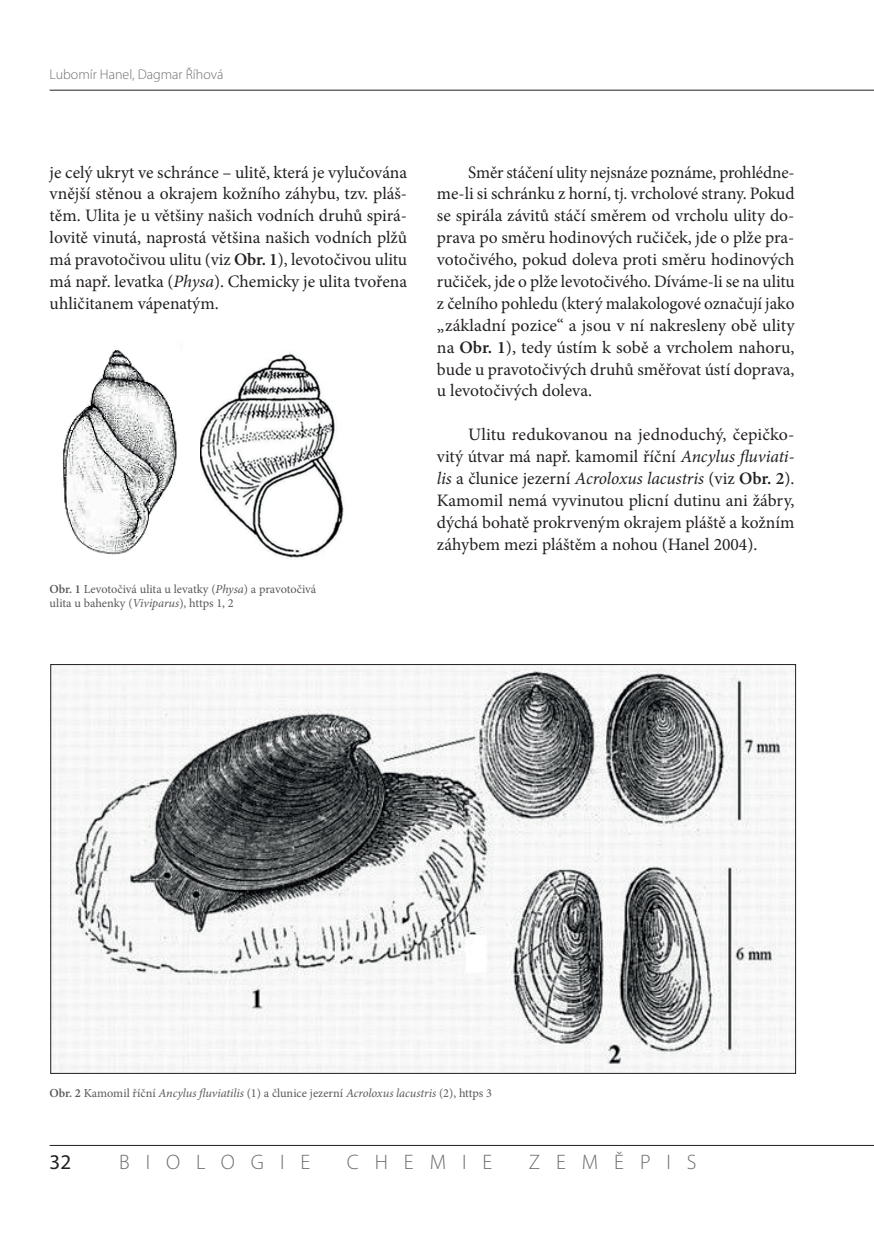
<style>
.page{position:relative;width:874px;height:1241px;background:#fff}
.page>*{position:absolute;margin:0;border:0;box-sizing:border-box;transform-origin:0 0}
.t1{font:300 21px "Myriad Pro";letter-spacing:.76em;color:#6c6d70}
.t2{font:21px "Myriad Pro";color:#231f20}
.tekoucí{font:17.5px/21.9px "Minion Pro";letter-spacing:-.005em;color:#231f20;text-align:justify}
.tekoucí_bez_odstav{font:17.5px/21.9px "Minion Pro";color:#231f20;text-align:justify}
.záhlaví_levá{font:300 14px "Myriad Pro";color:#6c6d70}
.popiska{font:12.25px "Minion Pro";color:#57585a}
.popiska_sloupcová{font:12.25px/14px "Minion Pro";color:#57585a}
.s1{font-weight:600}
.s2{font-style:italic}
</style>
<div class="page">
<hr style="left:50px;top:1144px;width:823px;height:1px;background:#231f20">
<hr style="left:50px;top:90px;width:823px;height:1px;background:#231f20">
<img style="left:62px;top:350px;width:115px;height:205px">
<img style="left:200px;top:352px;width:144px;height:207px">
<img style="left:52px;top:666px;width:741px;height:405px">
<p class="záhlaví_levá" style="left:50px;top:66px;width:175px">Lubomír Hanel, Dagmar Říhová</p>
<p class="tekoucí_bez_odstav" style="left:50px;top:161px;width:359px">je celý ukryt ve schránce – ulitě, která je vylučována vnější stěnou a okrajem kožního záhybu, tzv. pláš&shy;těm. Ulita je u většiny našich vodních druhů spirá&shy;lovitě vinutá, naprostá většina našich vodních plžů má pravotočivou ulitu (viz <span class="s1">Obr. 1</span>), levotočivou ulitu má např. levatka (<span class="s2">Physa</span>). Chemicky je ulita tvořena uhličitanem vápenatým.</p>
<p class="popiska_sloupcová" style="left:50px;top:582px;width:268px"><span class="s1">Obr. 1</span> Levotočivá ulita u levatky (<span class="s2">Physa</span>) a pravotočivá ulita u bahenky (<span class="s2">Viviparus</span>), https 1, 2</p>
<p class="tekoucí" style="left:437px;top:161px;width:359px;text-indent:31px">Směr stáčení ulity nejsnáze poznáme, prohlédne&shy;me-li si schránku z horní, tj. vrcholové strany. Pokud se spirála závitů stáčí směrem od vrcholu ulity do&shy;prava po směru hodinových ručiček, jde o plže pra&shy;votočivého, pokud doleva proti směru hodinových ručiček, jde o plže levotočivého. Díváme-li se na ulitu z čelního pohledu (který malakologové označují jako „základní pozice“ a jsou v ní nakresleny obě ulity na <span class="s1">Obr. 1</span>), tedy ústím k sobě a vrcholem nahoru, bude u pravotočivých druhů směřovat ústí doprava, u levotočivých doleva.</p>
<p class="tekoucí" style="left:437px;top:423px;width:359px;text-indent:31px">Ulitu redukovanou na jednoduchý, čepičko&shy;vitý útvar má např. kamomil říční <span class="s2">Ancylus fluviati&shy;lis</span> a člunice jezerní <span class="s2">Acroloxus lacustris</span> (viz <span class="s1">Obr. 2</span>).<br>Kamomil nemá vyvinutou plicní dutinu ani žábry, dýchá bohatě prokrveným okrajem pláště a kožním záhybem mezi pláštěm a nohou (Hanel 2004).</p>
<p class="popiska" style="left:50px;top:1084px;width:444px"><span class="s1">Obr. 2</span> Kamomil říční <span class="s2">Ancylus fluviatilis</span> (1) a člunice jezerní <span class="s2">Acroloxus lacustris</span> (2), https 3</p>
<p class="t2" style="left:50px;top:1148px;width:23px">32</p>
<p class="t1" style="left:119px;top:1149px;width:192px">BIOLOGIE</p>
<p class="t1" style="left:346px;top:1149px;width:147px">CHEMIE</p>
<p class="t1" style="left:528px;top:1149px;width:169px">ZEMĚPIS</p>
</div>
